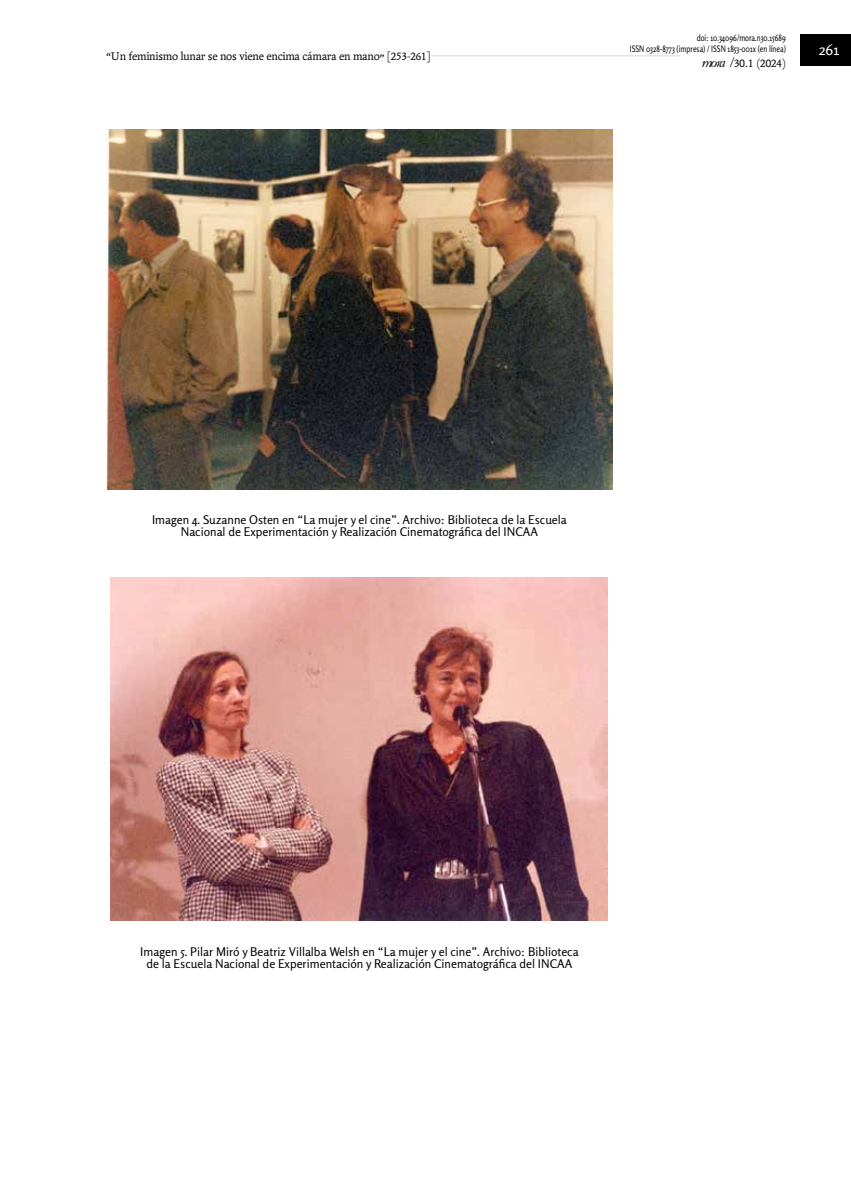
<style>
.page{position:relative;width:851px;height:1191px;background:#fff}
.page>*{position:absolute;margin:0;border:0;box-sizing:border-box;transform-origin:0 0}
.t1{font:15px "Rosario";color:#fff}
.t2{font:12px/12px "Rosario";color:#000;text-align:center}
.t3{font:12px "Andralis ND Os F";letter-spacing:-.02em;color:#000}
.t4{font:12px "Andralis NDSC";color:#000}
.t5{font:9px/10.5px "Rosario";color:#000;text-align:right;scale:.8 1}
.s1{font-family:"Andralis NDSC"}
.s2{font-family:"Granjon LT Std";font-style:italic;font-size:15px}
</style>
<div class="page">
<hr style="left:110px;top:55px;width:570px;height:1px;background:#dadada">
<div style="left:799px;top:35px;width:51px;height:31px;background:#000"></div>
<div style="left:106px;top:49px;width:324px;height:15px;background:#fff"></div>
<img style="left:106px;top:129px;width:506px;height:361px">
<img style="left:111px;top:578px;width:497px;height:342px">
<p class="t3" style="left:106px;top:49px;width:326px">“Un feminismo lunar se nos viene encima cámara en mano” <span class="s1">[253-261]</span></p>
<p class="t5" style="left:629px;top:32px;width:197px">doi: 10.34096/mora.n30.15689<br>ISSN 0328-8773 (impresa) / ISSN 1853-001x (en línea)</p>
<p class="t4" style="left:702px;top:56px;width:85px"><span class="s2">mora /</span>30.1 (2024)</p>
<p class="t1" style="left:818px;top:37px;width:22px">261</p>
<p class="t2" style="left:152px;top:512px;width:416px">Imagen 4. Suzanne Osten en “La mujer y el cine”. Archivo: Biblioteca de la Escuela<br>Nacional de Experimentación y Realización Cinematográfica del INCAA</p>
<p class="t2" style="left:140px;top:944px;width:440px">Imagen 5. Pilar Miró y Beatriz Villalba Welsh en “La mujer y el cine”. Archivo: Biblioteca de la Escuela Nacional de Experimentación y Realización Cinematográfica del INCAA</p>
</div>
